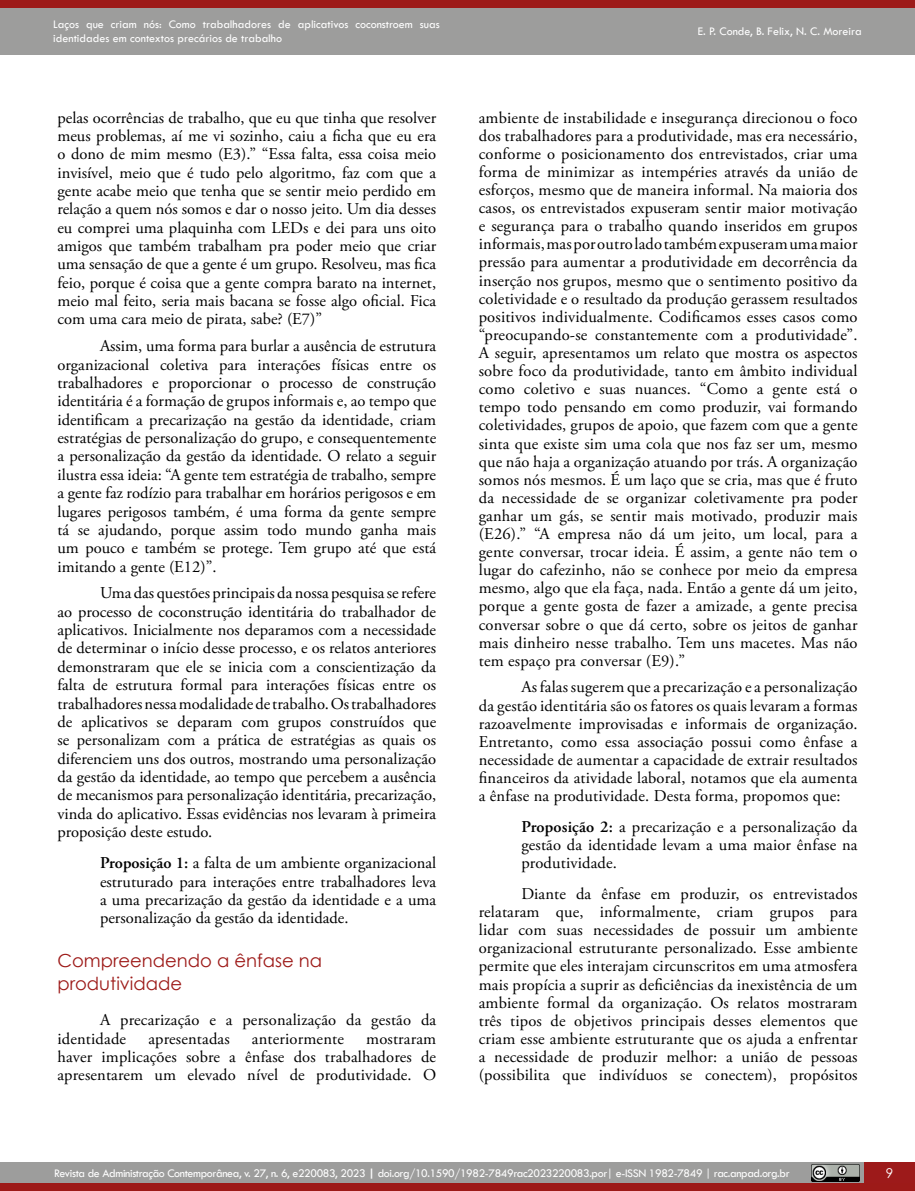
<style>
.page{position:relative;width:915px;height:1191px;background:#fff}
.page>*{position:absolute;margin:0;border:0;box-sizing:border-box;transform-origin:0 0}
.t1{font:18px/22.8px "Century Gothic";color:#9d1a18}
.t2{font:16.5px/18.1px "Adobe Garamond Pro";letter-spacing:.01em;color:#000;text-align:justify}
.t3{font:13.5px "Century Gothic";color:#fff}
.t4{font:12px "Tw Cen";letter-spacing:-.03em;color:#fff}
.t5{font:12px/14.4px "Tw Cen";letter-spacing:-.005em;color:#fff}
.s1{font-weight:600}
.s2{font-weight:700}
</style>
<div class="page">
<div style="left:863px;top:1162px;width:51px;height:21px;background:#9d1a1a"></div>
<div style="left:0;top:0;width:914px;height:54px;background:#9d9d9c"></div>
<div style="left:0;top:0;width:914px;height:7px;background:#9d1a18"></div>
<div style="left:0;top:1162px;width:863px;height:21px;background:#9d9d9c"></div>
<div style="left:0;top:1183px;width:914px;height:8px;background:#9d1a18"></div>
<img style="left:811px;top:1164px;width:48px;height:17px">
<p class="t5" style="left:53px;top:17px;width:388px">Laços que criam nós: Como trabalhadores de aplicativos coconstroem suas identidades em contextos precários de trabalho</p>
<p class="t2" style="left:57px;top:109px;width:380px">pelas ocorrências de trabalho, que eu que tinha que resolver meus problemas, aí me vi sozinho, caiu a ficha que eu era o dono de mim mesmo (E3).” “Essa falta, essa coisa meio invisível, meio que é tudo pelo algoritmo, faz com que a gente acabe meio que tenha que se sentir meio perdido em relação a quem nós somos e dar o nosso jeito. Um dia desses eu comprei uma plaquinha com LEDs e dei para uns oito amigos que também trabalham pra poder meio que criar uma sensação de que a gente é um grupo. Resolveu, mas fica feio, porque é coisa que a gente compra barato na internet, meio mal feito, seria mais bacana se fosse algo oficial. Fica com uma cara meio de pirata, sabe? (E7)”</p>
<p class="t2" style="left:57px;top:337px;width:380px;text-indent:43px">Assim, uma forma para burlar a ausência de estrutura organizacional coletiva para interações físicas entre os trabalhadores e proporcionar o processo de construção identitária é a formação de grupos informais e, ao tempo que identificam a precarização na gestão da identidade, criam estratégias de personalização do grupo, e consequentemente a personalização da gestão da identidade. O relato a seguir ilustra essa ideia: “A gente tem estratégia de trabalho, sempre a gente faz rodízio para trabalhar em horários perigosos e em lugares perigosos também, é uma forma da gente sempre tá se ajudando, porque assim todo mundo ganha mais um pouco e também se protege. Tem grupo até que está imitando a gente (E12)”.</p>
<p class="t2" style="left:57px;top:584px;width:380px;text-indent:43px">Uma das questões principais da nossa pesquisa se refere ao processo de coconstrução identitária do trabalhador de aplicativos. Inicialmente nos deparamos com a necessidade de determinar o início desse processo, e os relatos anteriores demonstraram que ele se inicia com a conscientização da falta de estrutura formal para interações físicas entre os trabalhadores nessa modalidade de trabalho. Os trabalhadores de aplicativos se deparam com grupos construídos que se personalizam com a prática de estratégias as quais os diferenciem uns dos outros, mostrando uma personalização da gestão da identidade, ao tempo que percebem a ausência de mecanismos para personalização identitária, precarização, vinda do aplicativo. Essas evidências nos levaram à primeira proposição deste estudo.</p>
<p class="t2" style="left:100px;top:854px;width:337px"><span class="s1">Proposição 1:</span> a falta de um ambiente organizacional estruturado para interações entre trabalhadores leva a uma precarização da gestão da identidade e a uma personalização da gestão da identidade.</p>
<p class="t1" style="left:57px;top:949px;width:266px">Compreendendo a ênfase na produtividade</p>
<p class="t2" style="left:57px;top:1011px;width:380px;text-indent:43px">A precarização e a personalização da gestão da identidade</p>
<p class="t2" style="left:148px;top:1030px;width:83px">apresentadas</p>
<p class="t2" style="left:252px;top:1030px;width:93px">anteriormente</p>
<p class="t2" style="left:57px;top:1030px;width:380px;text-indent:308px">mostraram haver implicações sobre a ênfase dos trabalhadores de apresentarem um elevado nível de produtividade. O</p>
<p class="t5" style="left:697px;top:24px;width:165px">E. P. Conde, B. Felix, N. C. Moreira</p>
<p class="t2" style="left:478px;top:109px;width:380px">ambiente de instabilidade e insegurança direcionou o foco dos trabalhadores para a produtividade, mas era necessário, conforme o posicionamento dos entrevistados, criar uma forma de minimizar as intempéries através da união de esforços, mesmo que de maneira informal. Na maioria dos casos, os entrevistados expuseram sentir maior motivação e segurança para o trabalho quando inseridos em grupos informais, mas por outro lado também expuseram uma maior pressão para aumentar a produtividade em decorrência da inserção nos grupos, mesmo que o sentimento positivo da coletividade e o resultado da produção gerassem resultados positivos individualmente. Codificamos esses casos como “preocupando-se constantemente com a produtividade”.<br>A seguir, apresentamos um relato que mostra os aspectos sobre foco da produtividade, tanto em âmbito individual como coletivo e suas nuances. “Como a gente está o tempo todo pensando em como produzir, vai formando coletividades, grupos de apoio, que fazem com que a gente sinta que existe sim uma cola que nos faz ser um, mesmo que não haja a organização atuando por trás. A organização somos nós mesmos. É um laço que se cria, mas que é fruto da necessidade de se organizar coletivamente pra poder ganhar um gás, se sentir mais motivado, produzir mais (E26).” “A empresa não dá um jeito, um local, para a gente conversar, trocar ideia. É assim, a gente não tem o lugar do cafezinho, não se conhece por meio da empresa mesmo, algo que ela faça, nada. Então a gente dá um jeito, porque a gente gosta de fazer a amizade, a gente precisa conversar sobre o que dá certo, sobre os jeitos de ganhar mais dinheiro nesse trabalho. Tem uns macetes. Mas não tem espaço pra conversar (E9).”</p>
<p class="t2" style="left:478px;top:678px;width:380px;text-indent:43px">As falas sugerem que a precarização e a personalização da gestão identitária são os fatores os quais levaram a formas razoavelmente improvisadas e informais de organização.<br>Entretanto, como essa associação possui como ênfase a necessidade de aumentar a capacidade de extrair resultados financeiros da atividade laboral, notamos que ela aumenta a ênfase na produtividade. Desta forma, propomos que:</p>
<p class="t2" style="left:521px;top:818px;width:337px"><span class="s1">Proposição 2:</span> a precarização e a personalização da gestão da identidade levam a uma maior ênfase na produtividade.</p>
<p class="t2" style="left:478px;top:885px;width:380px;text-indent:43px">Diante da ênfase em produzir, os entrevistados relataram que, informalmente, criam grupos para lidar com suas necessidades de possuir um ambiente organizacional estruturante personalizado. Esse ambiente permite que eles interajam circunscritos em uma atmosfera mais propícia a suprir as deficiências da inexistência de um ambiente formal da organização. Os relatos mostraram três tipos de objetivos principais desses elementos que criam esse ambiente estruturante que os ajuda a enfrentar a necessidade de produzir melhor: a união de pessoas (possibilita que indivíduos se conectem), propósitos</p>
<p class="t4" style="left:54px;top:1166px;width:736px">Revista de Administração Contemporânea, v. 27, n. 6, e220083, 2023 <span class="s2">|</span> doi.org/10.1590/1982-7849rac2023220083.por| e-ISSN 1982-7849 | rac.anpad.org.br</p>
<p class="t3" style="left:885px;top:1163px;width:9px">9</p>
</div>
